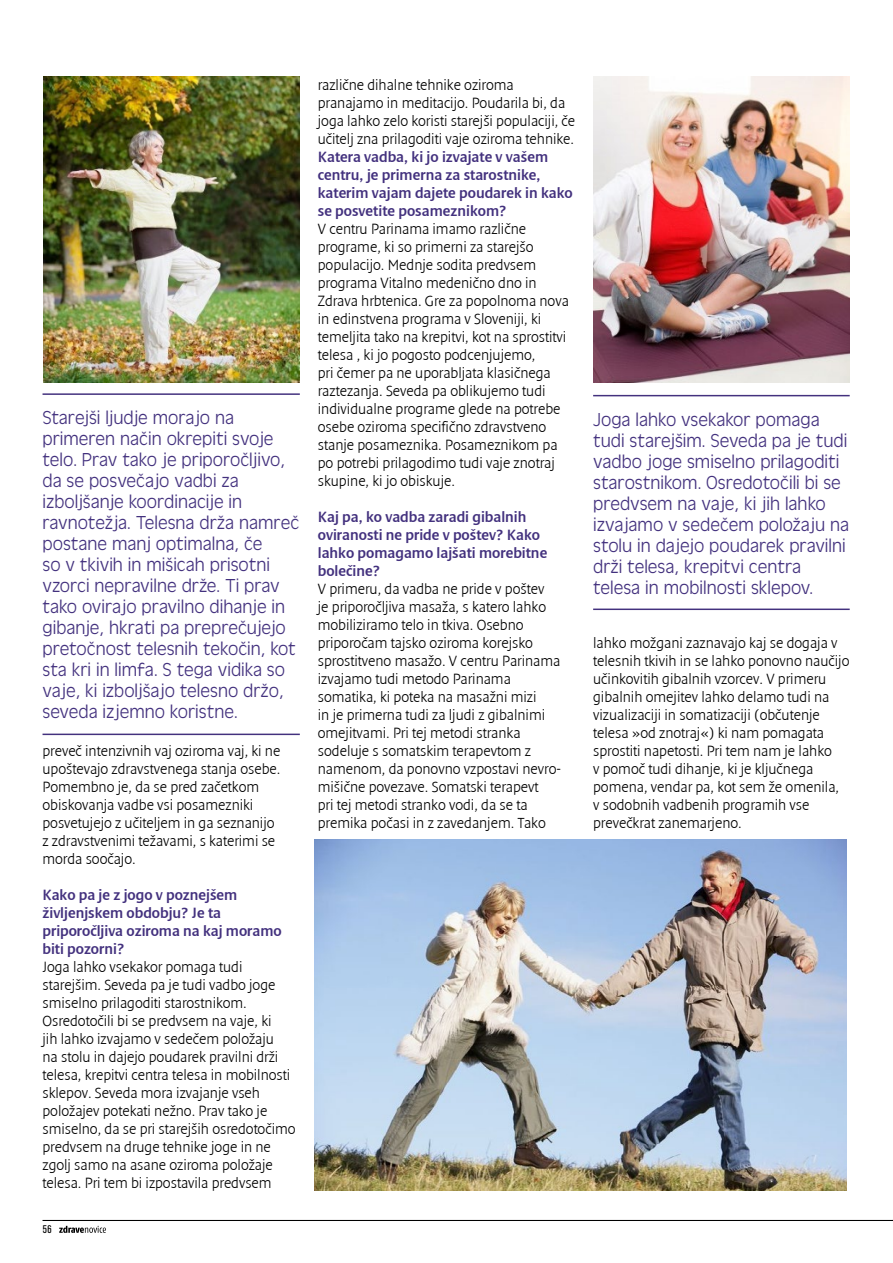
<style>
.page{position:relative;width:893px;height:1263px;background:#fff}
.page>*{position:absolute;margin:0;border:0;box-sizing:border-box;transform-origin:0 0}
.t1{font:19.5px/21px "Antique Oli TEE Ligh";color:#43317e}
.t2{font:15px/18px "Denda New Light CE";color:#000}
.t3{font:15px/18px "Denda New CE";color:#43317e}
.t4{font:12px "Accius TEE Regu Narr";color:#000}
</style>
<div class="page">
<hr style="left:43px;top:393px;width:257px;height:2px;background:#43317e">
<hr style="left:43px;top:734px;width:257px;height:1px;background:#43317e">
<hr style="left:593px;top:395px;width:257px;height:1px;background:#43317e">
<hr style="left:593px;top:608px;width:257px;height:2px;background:#43317e">
<svg style="left:59px;top:1226px;width:47px;height:7px"></svg>
<hr style="left:43px;top:1220px;width:850px;height:1px;background:#000">
<img style="left:44px;top:77px;width:256px;height:305px">
<img style="left:593px;top:77px;width:257px;height:305px">
<img style="left:315px;top:840px;width:531px;height:351px">
<p class="t2" style="left:318px;top:76px;width:259px">različne dihalne tehnike oziroma pranajamo in meditacijo. Poudarila bi, da joga lahko zelo koristi starejši populaciji, če učitelj zna prilagoditi vaje oziroma tehnike.</p>
<p class="t3" style="left:318px;top:148px;width:256px">Katera vadba, ki jo izvajate v vašem centru, je primerna za starostnike, katerim vajam dajete poudarek in kako se posvetite posameznikom?</p>
<p class="t2" style="left:318px;top:220px;width:253px">V centru Parinama imamo različne programe, ki so primerni za starejšo populacijo. Mednje sodita predvsem programa Vitalno medenično dno in Zdrava hrbtenica. Gre za popolnoma nova in edinstvena programa v Sloveniji, ki temeljita tako na krepitvi, kot na sprostitvi telesa , ki jo pogosto podcenjujemo,<br>pri čemer pa ne uporabljata klasičnega raztezanja. Seveda pa oblikujemo tudi individualne programe glede na potrebe osebe oziroma specifično zdravstveno stanje posameznika. Posameznikom pa po potrebi prilagodimo tudi vaje znotraj skupine, ki jo obiskuje.</p>
<p class="t3" style="left:318px;top:508px;width:231px">Kaj pa, ko vadba zaradi gibalnih oviranosti ne pride v poštev? Kako lahko pomagamo lajšati morebitne bolečine?</p>
<p class="t2" style="left:318px;top:580px;width:245px">V primeru, da vadba ne pride v poštev<br>je priporočljiva masaža, s katero lahko mobiliziramo telo in tkiva. Osebno priporočam tajsko oziroma korejsko sprostitveno masažo. V centru Parinama izvajamo tudi metodo Parinama somatika, ki poteka na masažni mizi<br>in je primerna tudi za ljudi z gibalnimi omejitvami. Pri tej metodi stranka sodeluje s somatskim terapevtom z namenom, da ponovno vzpostavi nevro&shy;mišične povezave. Somatski terapevt<br>pri tej metodi stranko vodi, da se ta premika počasi in z zavedanjem. Tako</p>
<p class="t1" style="left:43px;top:408px;width:258px">Starejši ljudje morajo na primeren način okrepiti svoje telo. Prav tako je priporočljivo, da se posvečajo vadbi za izboljšanje koordinacije in ravnotežja. Telesna drža namreč postane manj optimalna, če<br>so v tkivih in mišicah prisotni vzorci nepravilne drže. Ti prav tako ovirajo pravilno dihanje in gibanje, hkrati pa preprečujejo pretočnost telesnih tekočin, kot sta kri in limfa. S tega vidika so vaje, ki izboljšajo telesno držo, seveda izjemno koristne.</p>
<p class="t1" style="left:593px;top:409px;width:257px">Joga lahko vsekakor pomaga tudi starejšim. Seveda pa je tudi vadbo joge smiselno prilagoditi starostnikom. Osredotočili bi se predvsem na vaje, ki jih lahko izvajamo v sedečem položaju na stolu in dajejo poudarek pravilni drži telesa, krepitvi centra telesa in mobilnosti sklepov.</p>
<p class="t2" style="left:593px;top:634px;width:258px">lahko možgani zaznavajo kaj se dogaja v telesnih tkivih in se lahko ponovno naučijo učinkovitih gibalnih vzorcev. V primeru gibalnih omejitev lahko delamo tudi na vizualizaciji in somatizaciji (občutenje telesa »od znotraj«) ki nam pomagata sprostiti napetosti. Pri tem nam je lahko<br>v pomoč tudi dihanje, ki je ključnega pomena, vendar pa, kot sem že omenila,<br>v sodobnih vadbenih programih vse prevečkrat zanemarjeno.</p>
<p class="t2" style="left:43px;top:742px;width:239px">preveč intenzivnih vaj oziroma vaj, ki ne upoštevajo zdravstvenega stanja osebe.<br>Pomembno je, da se pred začetkom obiskovanja vadbe vsi posamezniki posvetujejo z učiteljem in ga seznanijo z zdravstvenimi težavami, s katerimi se morda soočajo.</p>
<p class="t3" style="left:43px;top:886px;width:241px">Kako pa je z jogo v poznejšem življenjskem obdobju? Je ta priporočljiva oziroma na kaj moramo biti pozorni?</p>
<p class="t2" style="left:43px;top:958px;width:255px">Joga lahko vsekakor pomaga tudi starejšim. Seveda pa je tudi vadbo joge smiselno prilagoditi starostnikom.<br>Osredotočili bi se predvsem na vaje, ki<br>jih lahko izvajamo v sedečem položaju<br>na stolu in dajejo poudarek pravilni drži telesa, krepitvi centra telesa in mobilnosti sklepov. Seveda mora izvajanje vseh položajev potekati nežno. Prav tako je smiselno, da se pri starejših osredotočimo predvsem na druge tehnike joge in ne zgolj samo na asane oziroma položaje telesa. Pri tem bi izpostavila predvsem</p>
<p class="t4" style="left:43px;top:1222px;width:11px">56</p>
</div>
